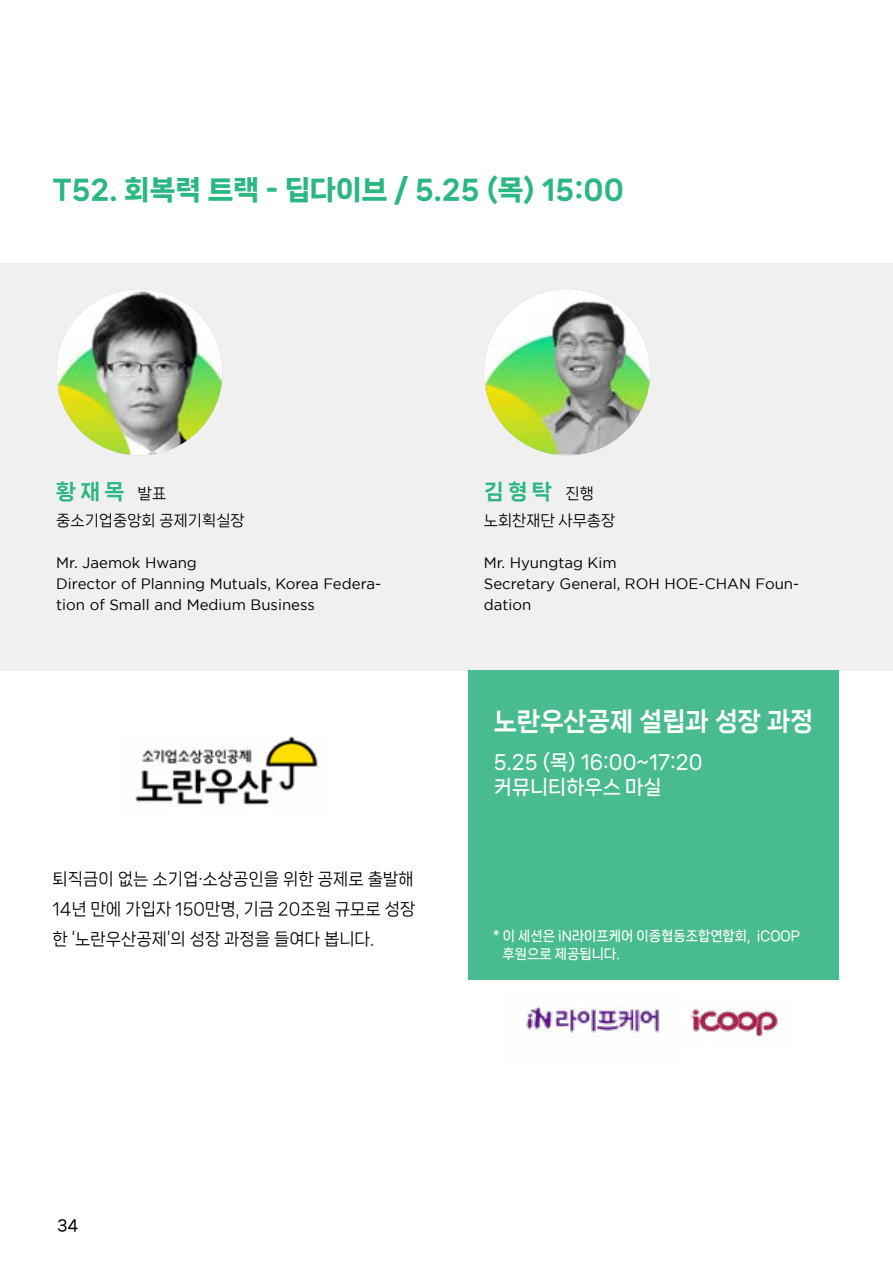
<style>
.page{position:relative;width:893px;height:1263px;background:#fff}
.page>*{position:absolute;margin:0;border:0;box-sizing:border-box;transform-origin:0 0}
.t1{font:27px "Nanum Square Neo e Hv";color:#2bb781}
.t2{font:25.5px "Nanum Square Neo d Eb";color:#fff;scale:.96 1}
.t3{font:21px "Nanum Square Neo d Eb";letter-spacing:.2em;color:#2bb781}
.t4{font:19.5px/25.5px "Nanum Square Neo c Bd";color:#fff}
.t5{font:16.5px/30px "Nanum Square Neo b Rg";color:#000;text-align:justify}
.t6{font:15px/21px "Gotham";color:#000}
.t7{font:15px "Nanum Square Neo b Rg";color:#000}
.t8{font:15px "Nanum Square Neo c Bd";color:#000}
.t9{font:13.5px/18px "Nanum Square Neo c Bd";color:#fff;scale:.96 1}
.s1{font-family:"Nanum Square Neo b Rg";font-size:15px;color:#000}
</style>
<div class="page">
<div style="left:0;top:263px;width:893px;height:407px;background:#f1f0f0"></div>
<img style="left:56px;top:289px;width:167px;height:166px;border-radius:83px">
<img style="left:484px;top:289px;width:166px;height:166px;border-radius:83px">
<div style="left:468px;top:670px;width:371px;height:309px;background:#48bc8e"></div>
<img style="left:526px;top:1002px;width:134px;height:36px">
<img style="left:690px;top:1008px;width:88px;height:32px">
<img style="left:135px;top:736px;width:183px;height:70px">
<h1 class="t1" style="left:53px;top:175px;width:572px">T52. 회복력 트랙 - 딥다이브 / 5.25 (목) 15:00</h1>
<h3 class="t3" style="left:56px;top:481px;width:112px">황재목 <span class="s1">발표</span></h3>
<h3 class="t3" style="left:484px;top:481px;width:112px">김형탁 <span class="s1">진행</span></h3>
<p class="t7" style="left:56px;top:512px;width:190px">중소기업중앙회 공제기획실장</p>
<p class="t7" style="left:484px;top:512px;width:133px">노회찬재단 사무총장</p>
<p class="t6" style="left:56px;top:552px;width:326px">Mr. Jaemok Hwang<br>Director of Planning Mutuals, Korea Federa&shy;tion of Small and Medium Business</p>
<p class="t6" style="left:484px;top:552px;width:317px">Mr. Hyungtag Kim<br>Secretary General, ROH HOE-CHAN Foun&shy;dation</p>
<h2 class="t2" style="left:494px;top:708px;width:334px">노란우산공제 설립과 성장 과정</h2>
<p class="t5" style="left:52px;top:864px;width:365px">퇴직금이 없는 소기업·소상공인을 위한 공제로 출발해 14년 만에 가입자 150만명, 기금 20조원 규모로 성장 한 ‘노란우산공제’의 성장 과정을 들여다 봅니다.</p>
<h3 class="t4" style="left:494px;top:750px;width:210px">5.25 (목) 16:00~17:20 커뮤니티하우스 마실</h3>
<p class="t9" style="left:503px;top:927px;width:311px;text-indent:-10px">* 이 세션은 iN라이프케어 이종협동조합연합회, iCOOP 후원으로 제공됩니다.</p>
<p class="t8" style="left:57px;top:1217px;width:23px">34</p>
</div>
